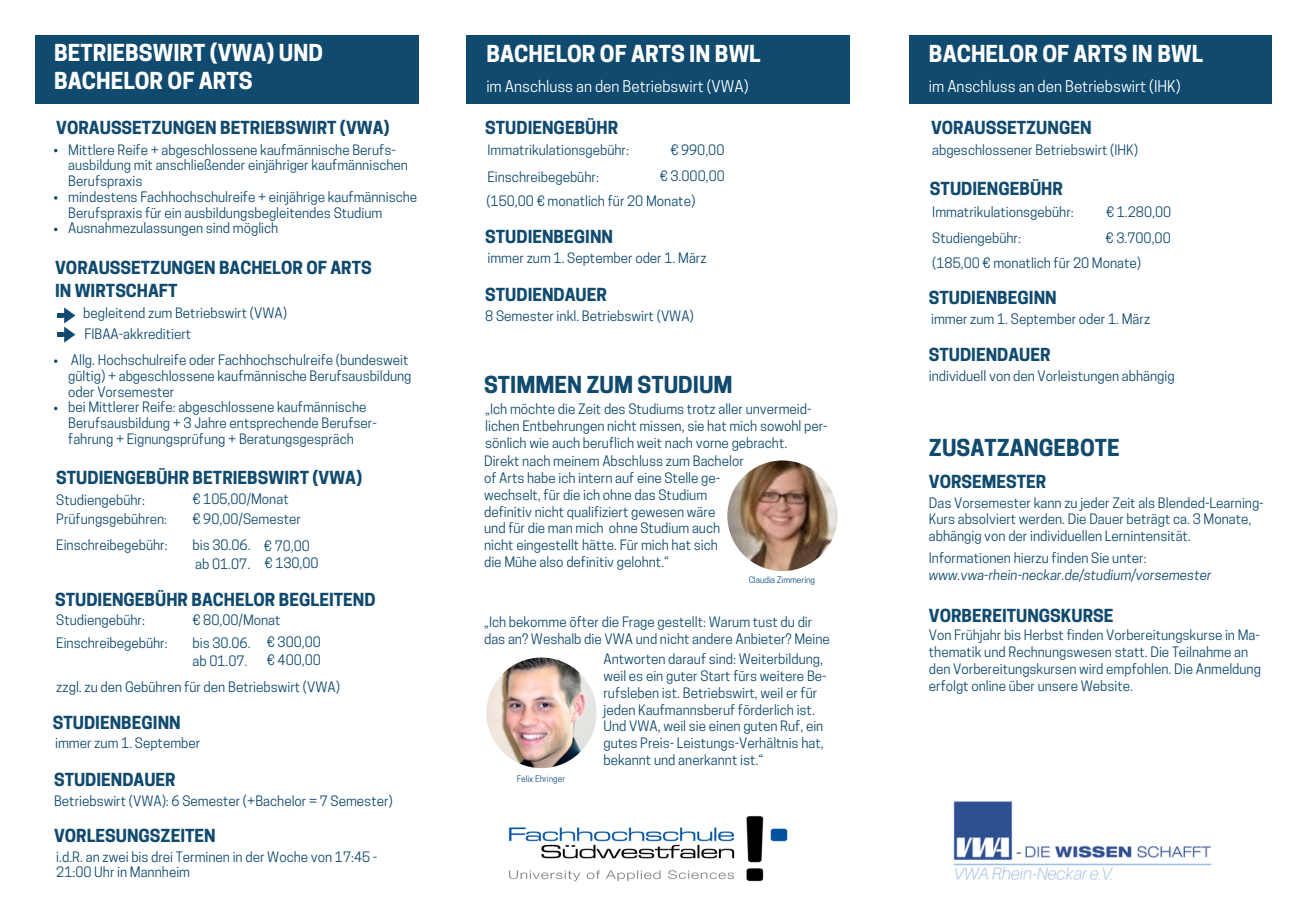
<style>
.page{position:relative;width:1289px;height:919px;background:#fff}
.page>*{position:absolute;margin:0;border:0;box-sizing:border-box;transform-origin:0 0}
.t1{font:700 21.9px/28.2px "Cooper Hewitt";color:#fff}
.t2{font:700 21.9px "Cooper Hewitt";color:#104a6e}
.t3{font:700 16.95px/23.7px "Cooper Hewitt";color:#104a6e}
.t4{font:15.15px "Cooper Hewitt";color:#fff}
.t5{font:13.5px/17px "Cooper Hewitt";color:#104a6e}
.t6{font:italic 13.5px "Cooper Hewitt";color:#104a6e}
.t7{font:8.4px "Cooper Hewitt";color:#0d4f83}
</style>
<div class="page">
<div style="left:35px;top:35px;width:384px;height:69px;background:#104a6e"></div>
<div style="left:466px;top:35px;width:384px;height:69px;background:#104a6e"></div>
<div style="left:909px;top:35px;width:363px;height:69px;background:#104a6e"></div>
<svg style="left:54px;top:359px;width:3px;height:4px"></svg>
<img style="left:953px;top:801px;width:259px;height:80px">
<svg style="left:57px;top:307px;width:18px;height:35px"></svg>
<img style="left:508px;top:815px;width:280px;height:67px">
<svg style="left:727px;top:460px;width:111px;height:111px"></svg>
<img style="left:486px;top:657px;width:111px;height:112px">
<h1 class="t1" style="left:54px;top:41px;width:270px">BETRIEBSWIRT (VWA) UND<br>BACHELOR OF ARTS</h1>
<p class="t3" style="left:56px;top:118px;width:335px">VORAUSSETZUNGEN BETRIEBSWIRT (VWA)</p>
<p class="t5" style="left:68px;top:143px;width:350px;line-height:15.8px">Mittlere Reife + abgeschlossene kaufmännische Berufs&shy;ausbildung mit anschließender einjähriger kaufmännischen Berufspraxis<br>mindestens Fachhochschulreife + einjährige kaufmännische Berufspraxis für ein ausbildungsbegleitendes Studium Ausnahmezulassungen sind möglich</p>
<p class="t3" style="left:55px;top:257px;width:318px">VORAUSSETZUNGEN BACHELOR OF ARTS<br>IN WIRTSCHAFT</p>
<p class="t5" style="left:83px;top:306px;width:205px">begleitend zum Betriebswirt (VWA)</p>
<p class="t5" style="left:68px;top:354px;width:345px;line-height:15.8px">Allg. Hochschulreife oder Fachhochschulreife (bundesweit gültig) + abgeschlossene kaufmännische Berufsausbildung oder Vorsemester<br>bei Mittlerer Reife: abgeschlossene kaufmännische Berufsausbildung + 3 Jahre entsprechende Berufser&shy;fahrung + Eignungsprüfung + Beratungsgespräch</p>
<p class="t5" style="left:84px;top:327px;width:108px">FIBAA-akkreditiert</p>
<p class="t3" style="left:56px;top:468px;width:307px">STUDIENGEBÜHR BETRIEBSWIRT (VWA)</p>
<p class="t5" style="left:56px;top:492px;width:90px">Studiengebühr:</p>
<p class="t5" style="left:192px;top:492px;width:98px">€ 105,00/Monat</p>
<p class="t5" style="left:56px;top:512px;width:112px">Prüfungsgebühren:</p>
<p class="t5" style="left:192px;top:512px;width:110px">€ 90,00/Semester</p>
<p class="t5" style="left:56px;top:538px;width:113px">Einschreibegebühr:</p>
<p class="t5" style="left:192px;top:537px;width:128px;line-height:18.6px">bis 30.06. € 70,00 ab 01.07. € 130,00</p>
<p class="t3" style="left:55px;top:589px;width:322px">STUDIENGEBÜHR BACHELOR BEGLEITEND</p>
<p class="t5" style="left:56px;top:612px;width:90px">Studiengebühr:</p>
<p class="t5" style="left:192px;top:612px;width:90px">€ 80,00/Monat</p>
<p class="t5" style="left:56px;top:636px;width:113px">Einschreibegebühr:</p>
<p class="t5" style="left:192px;top:635px;width:130px;line-height:18px">bis 30.06. € 300,00 ab 01.07.</p>
<p class="t5" style="left:56px;top:648px;width:285px;line-height:27px;text-indent:210px">€ 400,00 zzgl. zu den Gebühren für den Betriebswirt (VWA)</p>
<p class="t3" style="left:53px;top:712px;width:129px">STUDIENBEGINN</p>
<p class="t5" style="left:55px;top:736px;width:147px">immer zum 1. September</p>
<p class="t3" style="left:54px;top:769px;width:123px">STUDIENDAUER</p>
<p class="t5" style="left:54px;top:794px;width:340px">Betriebswirt (VWA): 6 Semester (+Bachelor = 7 Semester)</p>
<p class="t3" style="left:54px;top:826px;width:163px">VORLESUNGSZEITEN</p>
<p class="t5" style="left:56px;top:851px;width:322px;line-height:14.7px">i.d.R. an zwei bis drei Terminen in der Woche von 17:45 -<br>21:00 Uhr in Mannheim</p>
<h1 class="t1" style="left:486px;top:42px;width:276px">BACHELOR OF ARTS IN BWL</h1>
<p class="t4" style="left:486px;top:81px;width:264px">im Anschluss an den Betriebswirt (VWA)</p>
<p class="t3" style="left:485px;top:118px;width:134px">STUDIENGEBÜHR</p>
<p class="t5" style="left:487px;top:138px;width:143px;line-height:27px">Immatrikulationsgebühr:<br>Einschreibegebühr:</p>
<p class="t5" style="left:670px;top:143px;width:56px">€ 990,00</p>
<p class="t5" style="left:659px;top:169px;width:67px">€ 3.000,00</p>
<p class="t5" style="left:486px;top:194px;width:210px">(150,00 € monatlich für 20 Monate)</p>
<p class="t3" style="left:485px;top:227px;width:129px">STUDIENBEGINN</p>
<p class="t5" style="left:487px;top:251px;width:221px">immer zum 1. September oder 1. März</p>
<p class="t3" style="left:485px;top:284px;width:123px">STUDIENDAUER</p>
<p class="t5" style="left:485px;top:309px;width:210px">8 Semester inkl. Betriebswirt (VWA)</p>
<h1 class="t2" style="left:484px;top:376px;width:250px">STIMMEN ZUM STUDIUM</h1>
<p class="t5" style="left:484px;top:402px;width:345px">„Ich möchte die Zeit des Studiums trotz aller unvermeid&shy;lichen Entbehrungen nicht missen, sie hat mich sowohl per&shy;sönlich wie auch beruflich weit nach vorne gebracht.<br>Direkt nach meinem Abschluss zum Bachelor<br>of Arts habe ich intern auf eine Stelle ge-<br>wechselt, für die ich ohne das Studium<br>definitiv nicht qualifiziert gewesen wäre<br>und für die man mich ohne Studium auch<br>nicht eingestellt hätte. Für mich hat sich<br>die Mühe also definitiv gelohnt.“</p>
<p class="t7" style="left:748px;top:576px;width:68px">Claudia Zimmering</p>
<p class="t5" style="left:484px;top:615px;width:347px">„Ich bekomme öfter die Frage gestellt: Warum tust du dir das an? Weshalb die VWA und nicht andere Anbieter? Meine</p>
<p class="t5" style="left:603px;top:652px;width:225px">Antworten darauf sind: Weiterbildung, weil es ein guter Start fürs weitere Be&shy;rufsleben ist. Betriebswirt, weil er für jeden Kaufmannsberuf förderlich ist.<br>Und VWA, weil sie einen guten Ruf, ein gutes Preis- Leistungs-Verhältnis hat, bekannt und anerkannt ist.“</p>
<p class="t7" style="left:517px;top:775px;width:50px">Felix Ehringer</p>
<h1 class="t1" style="left:928px;top:42px;width:276px">BACHELOR OF ARTS IN BWL</h1>
<p class="t4" style="left:928px;top:81px;width:253px">im Anschluss an den Betriebswirt (IHK)</p>
<p class="t3" style="left:931px;top:118px;width:162px">VORAUSSETZUNGEN</p>
<p class="t5" style="left:932px;top:143px;width:207px">abgeschlossener Betriebswirt (IHK)</p>
<p class="t3" style="left:930px;top:179px;width:134px">STUDIENGEBÜHR</p>
<p class="t5" style="left:932px;top:201px;width:143px;line-height:26px">Immatrikulationsgebühr:<br>Studiengebühr:</p>
<p class="t5" style="left:1106px;top:205px;width:67px">€ 1.280,00</p>
<p class="t5" style="left:1105px;top:231px;width:67px">€ 3.700,00</p>
<p class="t5" style="left:932px;top:256px;width:210px">(185,00 € monatlich für 20 Monate)</p>
<p class="t3" style="left:928px;top:288px;width:129px">STUDIENBEGINN</p>
<p class="t5" style="left:931px;top:312px;width:221px">immer zum 1. September oder 1. März</p>
<p class="t3" style="left:928px;top:345px;width:123px">STUDIENDAUER</p>
<p class="t5" style="left:928px;top:369px;width:247px">individuell von den Vorleistungen abhängig</p>
<h1 class="t2" style="left:928px;top:439px;width:192px">ZUSATZANGEBOTE</h1>
<p class="t3" style="left:928px;top:471px;width:119px">VORSEMESTER</p>
<p class="t5" style="left:928px;top:495px;width:336px">Das Vorsemester kann zu jeder Zeit als Blended-Learning-<br>Kurs absolviert werden. Die Dauer beträgt ca. 3 Monate, abhängig von der individuellen Lernintensität.</p>
<p class="t5" style="left:928px;top:550px;width:219px">Informationen hierzu finden Sie unter:</p>
<p class="t6" style="left:928px;top:569px;width:284px">www.vwa-rhein-neckar.de/studium/vorsemester</p>
<p class="t3" style="left:928px;top:605px;width:186px">VORBEREITUNGSKURSE</p>
<p class="t5" style="left:928px;top:628px;width:333px">Von Frühjahr bis Herbst finden Vorbereitungskurse in Ma&shy;thematik und Rechnungswesen statt. Die Teilnahme an den Vorbereitungskursen wird empfohlen. Die Anmeldung erfolgt online über unsere Website.</p>
</div>
